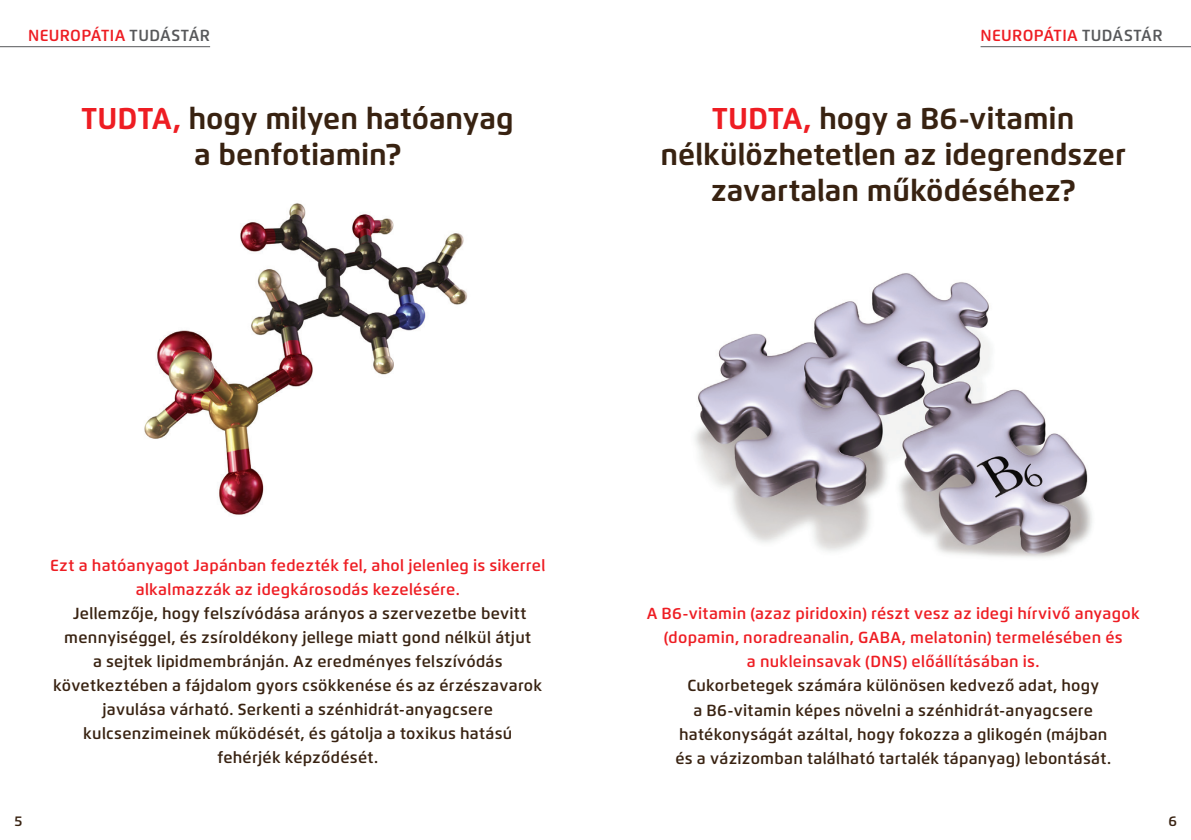
<style>
.page{position:relative;width:1191px;height:840px;background:#fff}
.page>*{position:absolute;margin:0;border:0;box-sizing:border-box;transform-origin:0 0}
.t1{font:700 30px "Flexo";color:#382211}
.t2{font:600 16px/24px "Flexo";letter-spacing:.015em;color:#382211;text-align:center}
.t3{font:600 16px/24px "Flexo";letter-spacing:.015em;color:#ee1d23;text-align:center}
.t4{font:600 14px "Flexo";color:#382211}
.s1{color:#57585a}
.s2{color:#ee1d23}
</style>
<div class="page">
<img style="left:144px;top:203px;width:323px;height:312px">
<img style="left:695px;top:273px;width:397px;height:285px">
<hr style="left:0;top:46px;width:210px;height:1px;background:#57585a">
<hr style="left:980px;top:46px;width:211px;height:1px;background:#57585a">
<p class="t3" style="left:28px;top:23px;width:183px">NEUROPÁTIA <span class="s1">TUDÁSTÁR</span></p>
<p class="t3" style="left:980px;top:23px;width:183px">NEUROPÁTIA <span class="s1">TUDÁSTÁR</span></p>
<p class="t1" style="left:82px;top:100px;width:434px"><span class="s2">TUDTA,</span> hogy milyen hatóanyag</p>
<p class="t1" style="left:194px;top:136px;width:209px">a benfotiamin?</p>
<p class="t1" style="left:712px;top:100px;width:364px"><span class="s2">TUDTA,</span> hogy a B6-vitamin</p>
<p class="t1" style="left:660px;top:136px;width:467px">nélkülözhetetlen az idegrendszer</p>
<p class="t1" style="left:711px;top:172px;width:366px">zavartalan működéséhez?</p>
<p class="t4" style="left:15px;top:811px;width:9px">5</p>
<p class="t3" style="left:50px;top:553px;width:497px">Ezt a hatóanyagot Japánban fedezték fel, ahol jelenleg is sikerrel alkalmazzák az idegkárosodás kezelésére.</p>
<p class="t2" style="left:64px;top:601px;width:468px">Jellemzője, hogy felszívódása arányos a szervezetbe bevitt mennyiséggel, és zsíroldékony jellege miatt gond nélkül átjut</p>
<p class="t2" style="left:53px;top:649px;width:490px">a sejtek lipidmembránján. Az eredményes felszívódás következtében a fájdalom gyors csökkenése és az érzészavarok javulása várható. Serkenti a szénhidrát-anyagcsere kulcsenzimeinek működését, és gátolja a toxikus hatású</p>
<p class="t2" style="left:217px;top:745px;width:162px">fehérjék képződését.</p>
<p class="t3" style="left:646px;top:601px;width:494px">A B6-vitamin (azaz piridoxin) részt vesz az idegi hírvivő anyagok</p>
<p class="t3" style="left:663px;top:625px;width:460px">(dopamin, noradreanalin, GABA, melatonin) termelésében és</p>
<p class="t3" style="left:747px;top:649px;width:294px">a nukleinsavak (DNS) előállításában is.</p>
<p class="t2" style="left:687px;top:673px;width:413px">Cukorbetegek számára különösen kedvező adat, hogy</p>
<p class="t2" style="left:679px;top:697px;width:430px">a B6-vitamin képes növelni a szénhidrát-anyagcsere hatékonyságát azáltal, hogy fokozza a glikogén (májban</p>
<p class="t2" style="left:675px;top:745px;width:437px">és a vázizomban található tartalék tápanyag) lebontását.</p>
<p class="t4" style="left:1168px;top:811px;width:10px">6</p>
</div>
